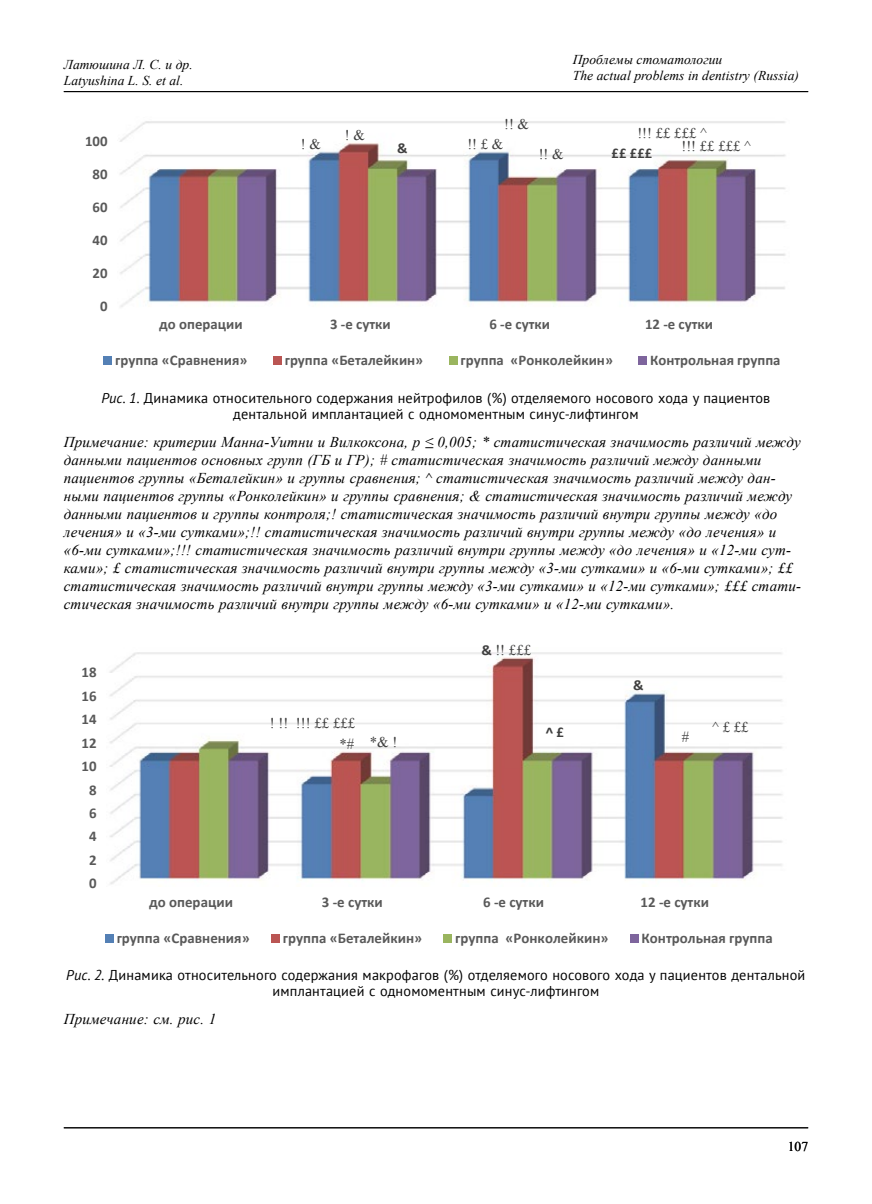
<style>
.page{position:relative;width:872px;height:1204px;background:#fff}
.page>*{position:absolute;margin:0;border:0;box-sizing:border-box;transform-origin:0 0}
.t1{font:italic 15px/18px "Times New Roman";letter-spacing:.01em;color:#000}
.t2{font:700 14.85px "Calibri";color:#595959}
.t3{font:14.85px "Times New Roman";color:#404040}
.t4{font:700 14.85px "Calibri";color:#404040}
.t5{font:14.25px/16.5px "PT Sans";letter-spacing:.015em;color:#000;text-align:center}
.t6{font:italic 13.5px/16.2px "Times New Roman";letter-spacing:.005em;color:#000}
.t7{font:13.5px "Times New Roman";color:#000}
.s1{font-style:italic}
.s2{font-family:"Calibri";font-weight:700}
</style>
<div class="page">
<hr style="left:64px;top:91px;width:744px;height:1px;background:#000">
<hr style="left:64px;top:1127px;width:744px;height:1px;background:#000">
<svg style="left:103px;top:121px;width:683px;height:244px"></svg>
<svg style="left:105px;top:652px;width:678px;height:291px"></svg>
<p class="t6" style="left:64px;top:56px;width:130px">Латюшина Л. С. и др.<br>Latyushina L. S. et al.</p>
<p class="t2" style="left:85px;top:132px;width:24px">100</p>
<p class="t2" style="left:92px;top:164px;width:16px">80</p>
<p class="t2" style="left:92px;top:197px;width:16px">60</p>
<p class="t2" style="left:92px;top:230px;width:16px">40</p>
<p class="t2" style="left:92px;top:263px;width:16px">20</p>
<p class="t2" style="left:100px;top:296px;width:9px">0</p>
<p class="t6" style="left:573px;top:51px;width:228px">Проблемы стоматологии<br>The actual problems in dentistry (Russia)</p>
<p class="t3" style="left:504px;top:114px;width:27px">!! &amp;</p>
<p class="t3" style="left:345px;top:125px;width:22px">! &amp;</p>
<p class="t3" style="left:301px;top:134px;width:22px">! &amp;</p>
<p class="t3" style="left:467px;top:134px;width:38px">!! £ &amp;</p>
<p class="t4" style="left:397px;top:139px;width:12px">&amp;</p>
<p class="t3" style="left:538px;top:144px;width:27px">!! &amp;</p>
<p class="t3" style="left:637px;top:123px;width:71px">!!! ££ £££ ^</p>
<p class="t4" style="left:611px;top:144px;width:42px">££ £££</p>
<p class="t3" style="left:681px;top:136px;width:71px">!!! ££ £££ ^</p>
<p class="t2" style="left:159px;top:314px;width:85px">до операции</p>
<p class="t2" style="left:330px;top:314px;width:62px">3 -е сутки</p>
<p class="t2" style="left:489px;top:314px;width:62px">6 -е сутки</p>
<p class="t2" style="left:645px;top:314px;width:70px">12 -е сутки</p>
<p class="t2" style="left:115px;top:350px;width:134px">группа «Сравнения»</p>
<p class="t2" style="left:285px;top:350px;width:140px">группа «Беталейкин»</p>
<p class="t2" style="left:460px;top:350px;width:154px">группа «Ронколейкин»</p>
<p class="t2" style="left:650px;top:350px;width:132px">Контрольная группа</p>
<p class="t5" style="left:101px;top:389px;width:670px"><span class="s1">Рис. 1.</span> Динамика относительного содержания нейтрофилов (%) отделяемого носового хода у пациентов дентальной имплантацией с одномоментным синус-лифтингом</p>
<p class="t1" style="left:64px;top:432px;width:738px">Примечание: критерии Манна-Уитни и Вилкоксона, р ≤ 0,005; * статистическая значимость различий между данными пациентов основных групп (ГБ и ГР); # статистическая значимость различий между данными пациентов группы «Беталейкин» и группы сравнения; ^ статистическая значимость различий между дан&shy;ными пациентов группы «Ронколейкин» и группы сравнения; &amp; статистическая значимость различий между данными пациентов и группы контроля;! статистическая значимость различий внутри группы между «до лечения» и «3-ми сутками»;!! статистическая значимость различий внутри группы между «до лечения» и «6-ми сутками»;!!! статистическая значимость различий внутри группы между «до лечения» и «12-ми сут&shy;ками»; £ статистическая значимость различий внутри группы между «3-ми сутками» и «6-ми сутками»; ££ статистическая значимость различий внутри группы между «3-ми сутками» и «12-ми сутками»; £££ стати&shy;стическая значимость различий внутри группы между «6-ми сутками» и «12-ми сутками».</p>
<p class="t2" style="left:81px;top:663px;width:17px">18</p>
<p class="t2" style="left:81px;top:686px;width:17px">16</p>
<p class="t2" style="left:81px;top:709px;width:17px">14</p>
<p class="t2" style="left:81px;top:733px;width:17px">12</p>
<p class="t2" style="left:81px;top:756px;width:17px">10</p>
<p class="t2" style="left:89px;top:780px;width:9px">8</p>
<p class="t2" style="left:89px;top:803px;width:9px">6</p>
<p class="t2" style="left:89px;top:827px;width:9px">4</p>
<p class="t2" style="left:89px;top:850px;width:9px">2</p>
<p class="t2" style="left:89px;top:873px;width:9px">0</p>
<p class="t3" style="left:270px;top:713px;width:87px">! !! !!! ££ £££</p>
<p class="t3" style="left:339px;top:734px;width:16px">*#</p>
<p class="t3" style="left:370px;top:732px;width:29px">*&amp; !</p>
<p class="t3" style="left:481px;top:640px;width:51px"><span class="s2">&amp;</span> !! £££</p>
<p class="t4" style="left:633px;top:675px;width:12px">&amp;</p>
<p class="t4" style="left:546px;top:722px;width:20px">^ £</p>
<p class="t3" style="left:712px;top:717px;width:38px">^ £ ££</p>
<p class="t3" style="left:682px;top:727px;width:9px">#</p>
<p class="t2" style="left:149px;top:892px;width:85px">до операции</p>
<p class="t2" style="left:322px;top:892px;width:62px">3 -е сутки</p>
<p class="t2" style="left:483px;top:892px;width:62px">6 -е сутки</p>
<p class="t2" style="left:640px;top:892px;width:70px">12 -е сутки</p>
<p class="t2" style="left:117px;top:928px;width:134px">группа «Сравнения»</p>
<p class="t2" style="left:283px;top:928px;width:141px">группа «Беталейкин»</p>
<p class="t2" style="left:455px;top:928px;width:155px">группа «Ронколейкин»</p>
<p class="t2" style="left:641px;top:928px;width:133px">Контрольная группа</p>
<p class="t5" style="left:66px;top:966px;width:740px"><span class="s1">Рис. 2.</span> Динамика относительного содержания макрофагов (%) отделяемого носового хода у пациентов дентальной имплантацией с одномоментным синус-лифтингом</p>
<p class="t1" style="left:64px;top:1009px;width:154px">Примечание: см. рис. 1</p>
<p class="t7" style="left:787px;top:1137px;width:22px">107</p>
</div>
